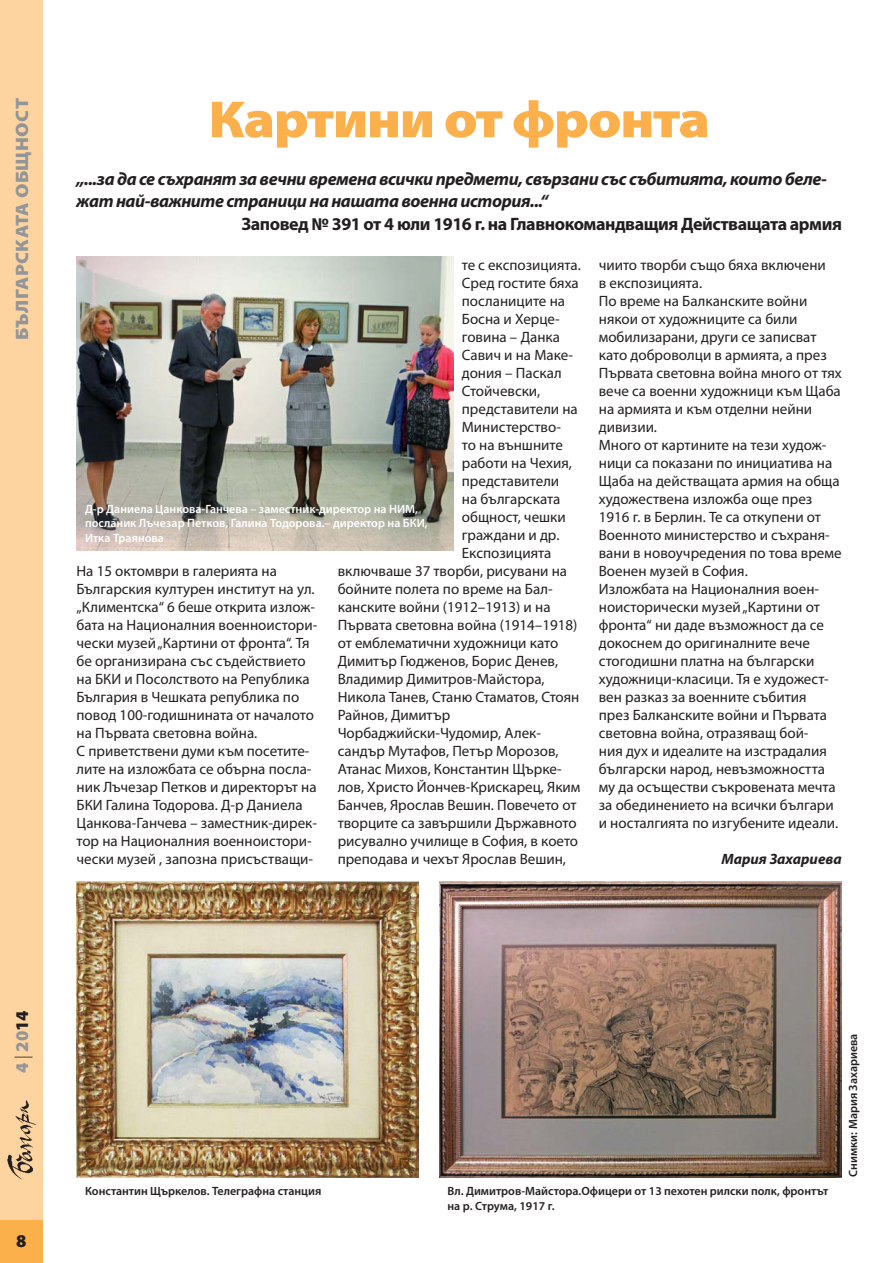
<style>
.page{position:relative;width:893px;height:1263px;background:#fff}
.page>*{position:absolute;margin:0;border:0;box-sizing:border-box;transform-origin:0 0}
.t1{font:900 52.5px "Myriad Pro";letter-spacing:-.025em;color:#fbb04b;scale:1.1 1}
.t2{font:italic 700 18px/22.5px "Myriad Pro";letter-spacing:-.025em;color:#231f20}
.t3{font:700 18px "Myriad Pro";letter-spacing:-.025em;color:#231f20}
.t4{font:900 18px "Myriad Pro";letter-spacing:.02em;color:#939598;scale:1.1 1}
.t5{font:900 18px "Myriad Pro";letter-spacing:.02em;color:#939598}
.t6{font:900 18px "Myriad Pro";color:#231f20}
.t7{font:15px/18px "Myriad Pro";color:#231f20}
.t8{font:italic 700 15px "Myriad Pro";color:#231f20}
.t9{font:600 12px/14.2px "Myriad Pro";color:#231f20}
.t10{font:600 12px/14.2px "Myriad Pro";color:#fff}
.s1{font-weight:300;color:#231f20}
.s2{color:#231f20}
</style>
<div class="page">
<div style="left:0;top:0;width:43px;height:1263px;background:#fdd49f"></div>
<div style="left:0;top:1220px;width:43px;height:43px;background:#fbb04b"></div>
<img style="left:77px;top:256px;width:376px;height:294px">
<img style="left:439px;top:882px;width:403px;height:296px">
<img style="left:77px;top:882px;width:342px;height:296px">
<p class="t4" style="left:10px;top:340px;width:221px;rotate:-90deg">БЪЛГАРСКАТА ОБЩНОСТ</p>
<h1 class="t1" style="left:208px;top:84px;width:458px">Картини от фронта</h1>
<p class="t2" style="left:77px;top:167px;width:752px">„...за да се съхранят за вечни времена всички предмети, свързани със събитията, които беле&shy;жат най-важните страници на нашата военна история...“</p>
<p class="t3" style="left:241px;top:212px;width:602px">Заповед № 391 от 4 юли 1916 г. на Главнокомандващия Действащата армия</p>
<p class="t7" style="left:462px;top:256px;width:120px">те с експозицията.</p>
<p class="t7" style="left:462px;top:274px;width:119px">Сред гостите бяха</p>
<p class="t7" style="left:462px;top:292px;width:105px">посланиците на</p>
<p class="t7" style="left:462px;top:310px;width:99px">Босна и Херце-</p>
<p class="t7" style="left:462px;top:328px;width:100px">говина – Данка</p>
<p class="t7" style="left:462px;top:346px;width:113px">Савич и на Маке-</p>
<p class="t7" style="left:462px;top:364px;width:101px">дония – Паскал</p>
<p class="t7" style="left:462px;top:382px;width:80px">Стойчевски,</p>
<p class="t7" style="left:462px;top:400px;width:117px">представители на</p>
<p class="t7" style="left:462px;top:418px;width:101px">Министерство-</p>
<p class="t7" style="left:462px;top:436px;width:103px">то на външните</p>
<p class="t7" style="left:462px;top:454px;width:112px">работи на Чехия,</p>
<p class="t7" style="left:462px;top:472px;width:99px">представители</p>
<p class="t7" style="left:462px;top:490px;width:100px">на българската</p>
<p class="t7" style="left:462px;top:508px;width:105px">общност, чешки</p>
<p class="t7" style="left:462px;top:526px;width:99px">граждани и др.</p>
<p class="t7" style="left:462px;top:544px;width:91px">Експозицията</p>
<p class="t7" style="left:338px;top:562px;width:231px">включваше 37 творби, рисувани на</p>
<p class="t7" style="left:338px;top:580px;width:216px">бойните полета по време на Бал-</p>
<p class="t7" style="left:338px;top:598px;width:214px">канските войни (1912–1913) и на</p>
<p class="t7" style="left:338px;top:616px;width:241px">Първата световна война (1914–1918)</p>
<p class="t7" style="left:338px;top:634px;width:222px">от емблематични художници като</p>
<p class="t7" style="left:338px;top:652px;width:222px">Димитър Гюдженов, Борис Денев,</p>
<p class="t7" style="left:338px;top:670px;width:209px">Владимир Димитров-Майстора,</p>
<p class="t7" style="left:338px;top:688px;width:243px">Никола Танев, Станю Стаматов, Стоян</p>
<p class="t7" style="left:338px;top:706px;width:114px">Райнов, Димитър</p>
<p class="t7" style="left:338px;top:724px;width:205px">Чорбаджийски-Чудомир, Алек-</p>
<p class="t7" style="left:338px;top:742px;width:222px">сандър Мутафов, Петър Морозов,</p>
<p class="t7" style="left:338px;top:760px;width:225px">Атанас Михов, Константин Щърке-</p>
<p class="t7" style="left:338px;top:778px;width:244px">лов, Христо Йончев-Крискарец, Яким</p>
<p class="t7" style="left:338px;top:796px;width:240px">Банчев, Ярослав Вешин. Повечето от</p>
<p class="t7" style="left:338px;top:814px;width:240px">творците са завършили Държавното</p>
<p class="t7" style="left:338px;top:832px;width:242px">рисувално училище в София, в което</p>
<p class="t7" style="left:338px;top:850px;width:230px">преподава и чехът Ярослав Вешин,</p>
<p class="t10" style="left:85px;top:502px;width:344px">Д-р Даниела Цанкова-Ганчева – заместник-директор на НИМ, посланик Лъчезар Петков, Галина Тодорова.– директор на БКИ,<br>Итка Траянова</p>
<p class="t7" style="left:77px;top:562px;width:242px">На 15 октомври в галерията на Българския културен институт на ул. „Климентска“ 6 беше открита излож&shy;бата на Националния военноистори&shy;чески музей „Картини от фронта“. Тя бе организирана със съдействието на БКИ и Посолството на Република България в Чешката република по повод 100-годишнината от началото на Първата световна война.<br>С приветствени думи към посетите&shy;лите на изложбата се обърна посла&shy;ник Лъчезар Петков и директорът на БКИ Галина Тодорова. Д-р Даниела Цанкова-Ганчева – заместник-дирек&shy;тор на Националния военноистори&shy;чески музей , запозна присъстващи-</p>
<p class="t7" style="left:599px;top:256px;width:245px">чиито творби също бяха включени<br>в експозицията.<br>По време на Балканските войни някои от художниците са били мобилизарани, други се записват като доброволци в армията, а през<br>Първата световна война много от тях вече са военни художници към Щаба на армията и към отделни нейни дивизии.<br>Много от картините на тези худож&shy;ници са показани по инициатива на<br>Щаба на действащата армия на обща художествена изложба още през<br>1916 г. в Берлин. Те са откупени от<br>Военното министерство и съхраня&shy;вани в новоучредения по това време<br>Военен музей в София.<br>Изложбата на Националния воен&shy;ноисторически музей „Картини от фронта“ ни даде възможност да се докоснем до оригиналните вече стогодишни платна на български художници-класици. Тя е художест&shy;вен разказ за военните събития<br>през Балканските войни и Първата световна война, отразяващ бой-<br>ния дух и идеалите на изстрадалия български народ, невъзможността му да осъществи съкровената мечта за обединението на всички българи и носталгията по изгубените идеали.</p>
<p class="t8" style="left:721px;top:849px;width:122px">Мария Захариева</p>
<p class="t5" style="left:10px;top:1073px;width:64px;rotate:-90deg">4 <span class="s1">|</span> 20<span class="s2">14</span></p>
<p class="t6" style="left:16px;top:1229px;width:12px">8</p>
<p class="t9" style="left:85px;top:1184px;width:238px">Константин Щъркелов. Телеграфна станция</p>
<p class="t9" style="left:447px;top:1184px;width:382px">Вл. Димитров-Майстора.Офицери от 13 пехотен рилски полк, фронтът на р. Струма, 1917 г.</p>
<p class="t9" style="left:846px;top:1177px;width:145px;rotate:-90deg">Снимки: Мария Захариева</p>
</div>
